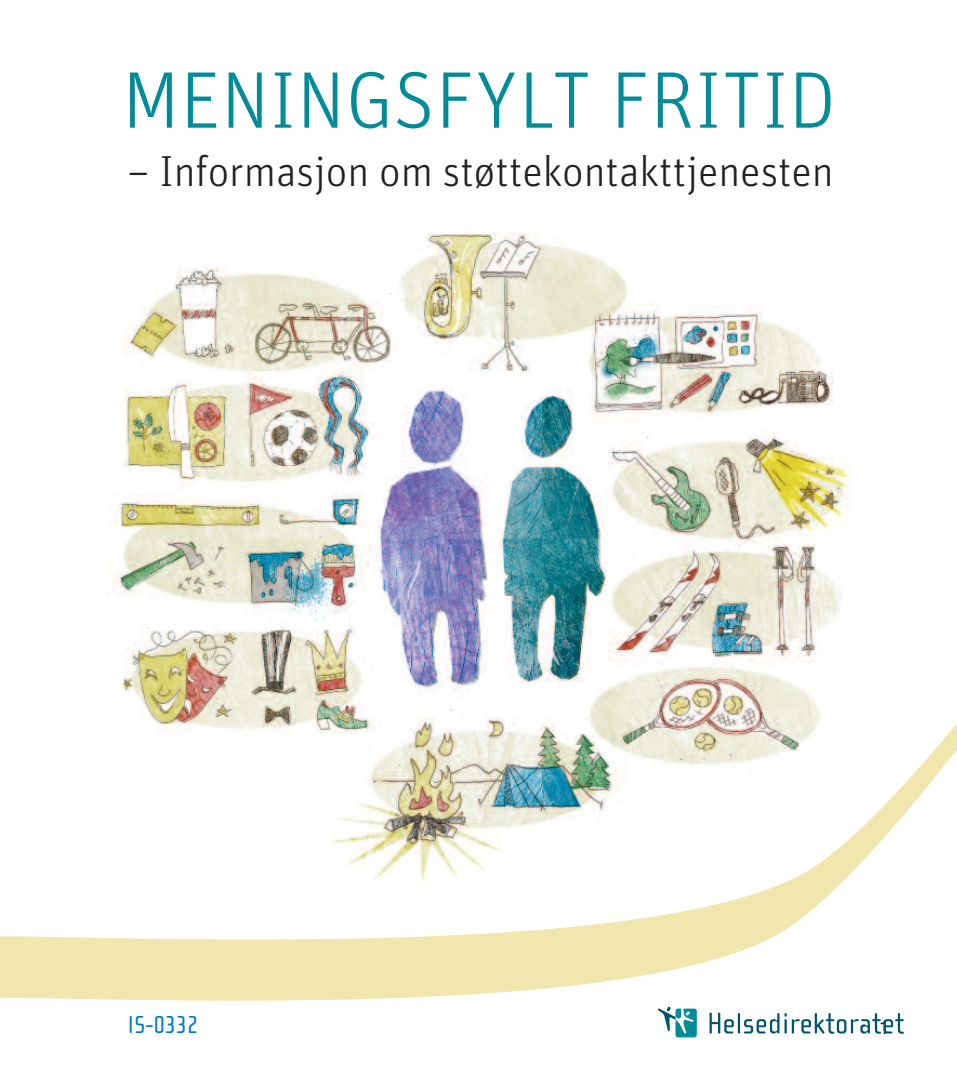
<style>
.page{position:relative;width:957px;height:1085px;background:#fff}
.page>*{position:absolute;margin:0;border:0;box-sizing:border-box;transform-origin:0 0}
.t1{font:300 80.33px "Unit";letter-spacing:.005em;color:#008b99}
.t2{font:300 43.43px "Unit";color:#231f20}
.t3{font:25.2px "Cholla Sans OT";color:#007ac0}
.t4{font:20.25px "Helvetica";color:#231f20}
</style>
<div class="page">
<img style="left:109px;top:233px;width:741px;height:437px">
<img style="left:121px;top:670px;width:836px;height:61px">
<svg style="left:0;top:731px;width:957px;height:307px"></svg>
<div style="left:859px;top:944px;width:10px;height:15px;background:#fff"></div>
<svg style="left:658px;top:1006px;width:39px;height:31px"></svg>
<hr style="left:738px;top:1012px;width:2px;height:21px;background:#00536d">
<svg style="left:744px;top:1012px;width:42px;height:21px"></svg>
<svg style="left:792px;top:1012px;width:112px;height:21px"></svg>
<svg style="left:709px;top:1012px;width:25px;height:21px"></svg>
<h1 class="t1" style="left:122px;top:72px;width:715px">MENINGSFYLT FRITID</h1>
<p class="t2" style="left:128px;top:157px;width:707px">– Informasjon om støttekontakttjenesten</p>
<p class="t3" style="left:128px;top:1009px;width:72px">IS-0332</p>
<p class="t4" style="left:879px;top:1018px;width:13px">1</p>
</div>
